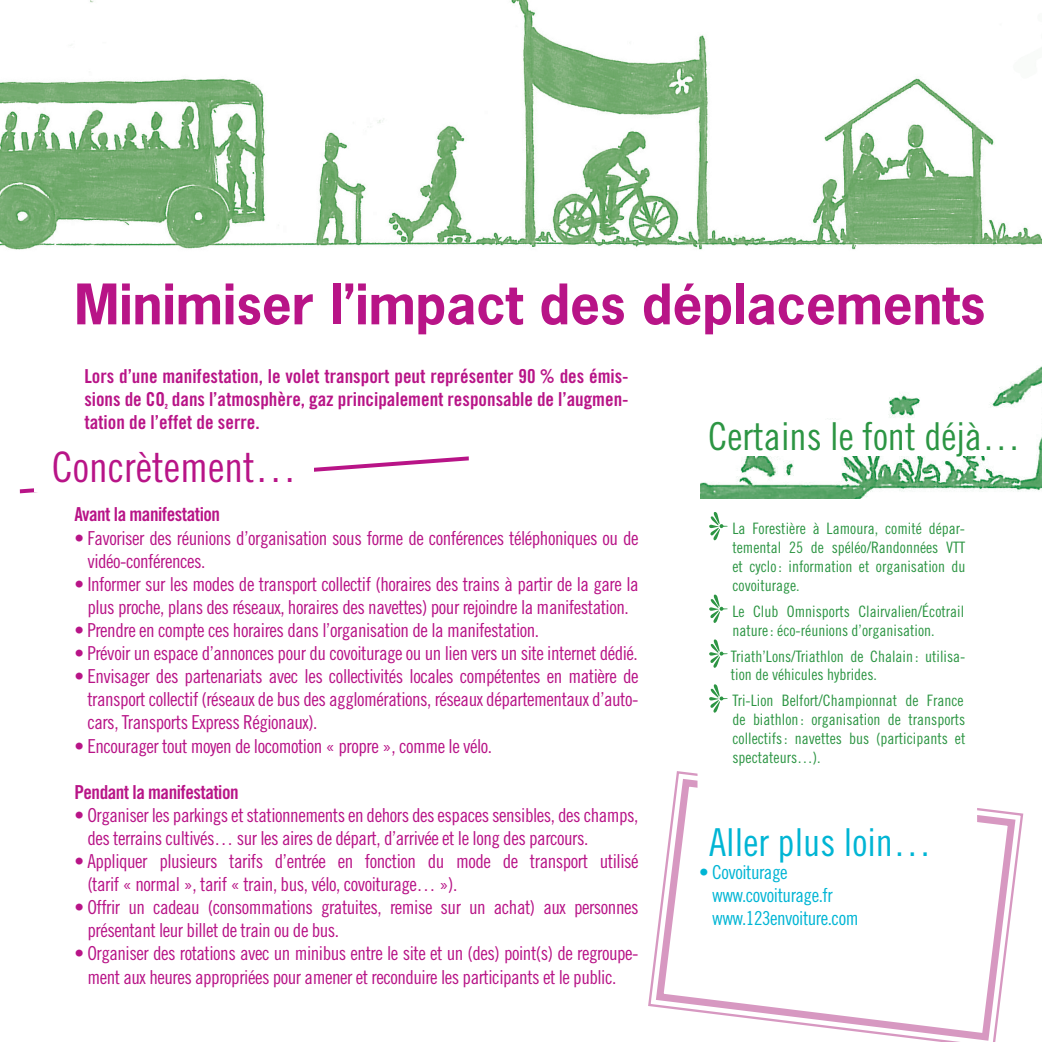
<style>
.page{position:relative;width:1042px;height:1042px;background:#fff}
.page>*{position:absolute;margin:0;border:0;box-sizing:border-box;transform-origin:0 0}
.t1{font:700 52.5px "News Gothic Std";color:#b81487}
.t2{font:42px "Trade Gothic Cond Eighteen";color:#b81487}
.t3{font:38.5px "Trade Gothic Cond Eighteen";color:#2c9543}
.t4{font:38.5px "Trade Gothic Cond Eighteen";color:#00b5d4}
.t5{font:19.25px/23.1px "Trade Gothic Cond Eighteen";letter-spacing:-.025em;color:#b81487}
.t6{font:19.25px/23.1px "Trade Gothic Bold Cond Twenty";color:#b81487;text-align:justify}
.t7{font:19.25px/23.1px "Trade Gothic Cond Eighteen";letter-spacing:-.025em;color:#00b5d4}
.t8{font:19.25px "Trade Gothic Bold Cond Twenty";letter-spacing:-.025em;color:#b81487}
.t9{font:15.75px/18.9px "Trade Gothic Cond Eighteen";color:#2c9543;text-align:justify}
</style>
<div class="page">
<img style="left:0;top:0;width:1042px;height:250px">
<svg style="left:20px;top:456px;width:449px;height:37px"></svg>
<div style="left:35px;top:449px;width:279px;height:43px;background:#fff"></div>
<img style="left:701px;top:366px;width:341px;height:132px">
<div style="left:708px;top:420px;width:318px;height:35px;background:#fff"></div>
<svg style="left:652px;top:775px;width:367px;height:267px"></svg>
<div style="left:698px;top:511px;width:278px;height:475px;background:#fff"></div>
<svg style="left:709px;top:513px;width:18px;height:27px"></svg>
<svg style="left:709px;top:594px;width:18px;height:29px"></svg>
<svg style="left:709px;top:639px;width:18px;height:29px"></svg>
<svg style="left:709px;top:684px;width:18px;height:28px"></svg>
<h1 class="t1" style="left:74px;top:270px;width:912px">Minimiser l’impact des déplacements</h1>
<p class="t6" style="left:84px;top:364px;width:546px">Lors d’une manifestation, le volet transport peut représenter 90 % des émis&shy;sions de CO<sub>²</sub> dans l’atmosphère, gaz principalement responsable de l’augmen&shy;tation de l’effet de serre.</p>
<h3 class="t3" style="left:708px;top:413px;width:314px">Certains le font déjà…</h3>
<h2 class="t2" style="left:52px;top:442px;width:247px">Concrètement…</h2>
<p class="t8" style="left:74px;top:503px;width:147px">Avant la manifestation</p>
<p class="t5" style="left:87px;top:526px;width:553px;text-indent:-13px">• Favoriser des réunions d’organisation sous forme de conférences téléphoniques ou de vidéo-conférences.</p>
<p class="t5" style="left:74px;top:572px;width:566px;text-align:center">• Informer sur les modes de transport collectif (horaires des trains à partir de la gare la plus proche, plans des réseaux, horaires des navettes) pour rejoindre la manifestation.</p>
<p class="t5" style="left:74px;top:618px;width:466px">• Prendre en compte ces horaires dans l’organisation de la manifestation.</p>
<p class="t5" style="left:74px;top:641px;width:565px">• Prévoir un espace d’annonces pour du covoiturage ou un lien vers un site internet dédié.</p>
<p class="t5" style="left:87px;top:664px;width:553px;text-align:justify;text-indent:-13px">• Envisager des partenariats avec les collectivités locales compétentes en matière de transport collectif (réseaux de bus des agglomérations, réseaux départementaux d’auto&shy;cars, Transports Express Régionaux).</p>
<p class="t5" style="left:74px;top:734px;width:419px">• Encourager tout moyen de locomotion « propre », comme le vélo.</p>
<p class="t8" style="left:74px;top:780px;width:166px">Pendant la manifestation</p>
<p class="t5" style="left:87px;top:803px;width:553px;text-indent:-13px">• Organiser les parkings et stationnements en dehors des espaces sensibles, des champs, des terrains cultivés… sur les aires de départ, d’arrivée et le long des parcours.</p>
<p class="t5" style="left:87px;top:849px;width:553px;text-indent:-13px">• Appliquer plusieurs tarifs d’entrée en fonction du mode de transport utilisé (tarif « normal », tarif « train, bus, vélo, covoiturage… »).</p>
<p class="t5" style="left:87px;top:895px;width:553px;text-indent:-13px">• Offrir un cadeau (consommations gratuites, remise sur un achat) aux personnes présentant leur billet de train ou de bus.</p>
<p class="t5" style="left:74px;top:942px;width:566px;text-align:center">• Organiser des rotations avec un minibus entre le site et un (des) point(s) de regroupe&shy;ment aux heures appropriées pour amener et reconduire les participants et le public.</p>
<p class="t9" style="left:732px;top:519px;width:234px">La Forestière à Lamoura, comité dépar&shy;temental 25 de spéléo/Randonnées VTT et cyclo: information et organisation du covoiturage.</p>
<p class="t9" style="left:732px;top:601px;width:233px">Le Club Omnisports Clairvalien/Écotrail nature: éco-réunions d’organisation.</p>
<p class="t9" style="left:731px;top:646px;width:236px">Triath’Lons/Triathlon de Chalain : utilisa&shy;tion de véhicules hybrides.</p>
<p class="t9" style="left:732px;top:691px;width:234px">Tri-Lion Belfort/Championnat de France de biathlon : organisation de transports collectifs: navettes bus (participants et spectateurs…).</p>
<h3 class="t4" style="left:709px;top:819px;width:224px">Aller plus loin…</h3>
<p class="t7" style="left:712px;top:860px;width:148px;text-indent:-13px">• Covoiturage www.covoiturage.fr www.123envoiture.com</p>
</div>
